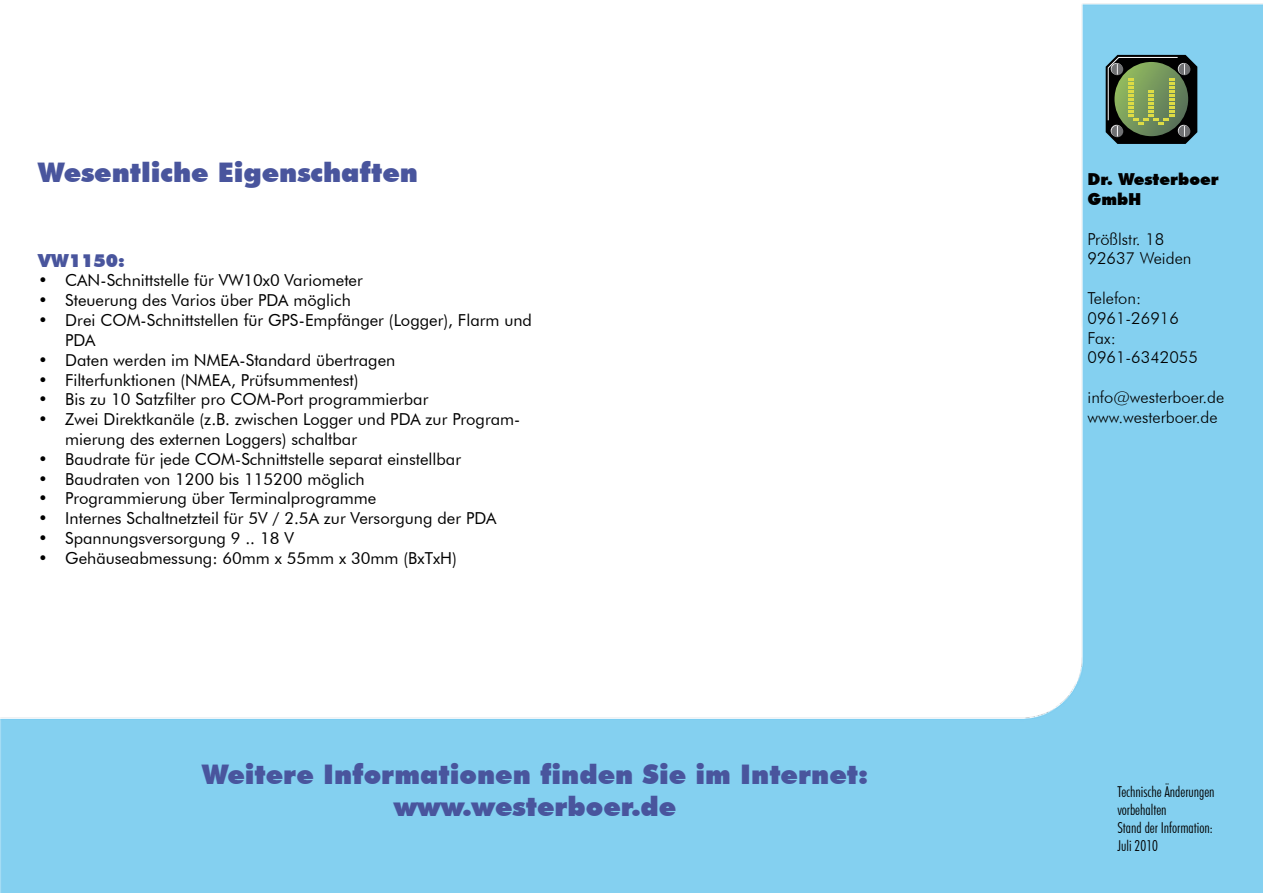
<style>
.page{position:relative;width:1263px;height:893px;background:#fff}
.page>*{position:absolute;margin:0;border:0;box-sizing:border-box;transform-origin:0 0}
.t1{font:900 27px/32.4px "Futura BT";color:#49559d;text-align:center}
.t2{font:900 18px "Futura BT";color:#49559d}
.t3{font:16.5px/19.8px "Futura BT";color:#000;text-align:justify}
.t4{font:300 16.5px/19.8px "Futura BT";color:#000}
.t5{font:900 16.5px/19.8px "Futura BT";color:#000}
.t6{font:300 condensed 15px/18px "Futura BT";color:#000}
</style>
<div class="page">
<img style="left:0;top:3px;width:1263px;height:890px">
<svg style="left:1106px;top:55px;width:91px;height:89px;background:#556743"></svg>
<h1 class="t1" style="left:38px;top:156px;width:381px">Wesentliche Eigenschaften</h1>
<p class="t2" style="left:38px;top:249px;width:88px">VW1150:</p>
<p class="t3" style="left:65px;top:271px;width:468px;text-align:left">CAN-Schnittstelle für VW10x0 Variometer<br>Steuerung des Varios über PDA möglich<br>Drei COM-Schnittstellen für GPS-Empfänger (Logger), Flarm und PDA<br>Daten werden im NMEA-Standard übertragen<br>Filterfunktionen (NMEA, Prüfsummentest)<br>Bis zu 10 Satzfilter pro COM-Port programmierbar<br>Zwei Direktkanäle (z.B. zwischen Logger und PDA zur Program&shy;mierung des externen Loggers) schaltbar<br>Baudrate für jede COM-Schnittstelle separat einstellbar Baudraten von 1200 bis 115200 möglich<br>Programmierung über Terminalprogramme<br>Internes Schaltnetzteil für 5V / 2.5A zur Versorgung der PDA Spannungsversorgung 9 .. 18 V<br>Gehäuseabmessung: 60mm x 55mm x 30mm (BxTxH)</p>
<p class="t3" style="left:38px;top:271px;width:11px">• • •</p>
<p class="t3" style="left:38px;top:350px;width:11px">• • • •</p>
<p class="t3" style="left:38px;top:449px;width:11px">• • • • • •</p>
<h1 class="t1" style="left:202px;top:758px;width:668px">Weitere Informationen finden Sie im Internet: www.westerboer.de</h1>
<p class="t5" style="left:1087px;top:169px;width:133px">Dr. Westerboer<br>GmbH</p>
<p class="t4" style="left:1087px;top:229px;width:105px">Prößlstr. 18<br>92637 Weiden</p>
<p class="t4" style="left:1087px;top:288px;width:112px">Telefon:<br>0961-26916<br>Fax:<br>0961-6342055</p>
<p class="t4" style="left:1087px;top:387px;width:138px">info@westerboer.de www.westerboer.de</p>
<p class="t6" style="left:1117px;top:782px;width:99px">Technische Änderungen vorbehalten<br>Stand der Information:<br>Juli 2010</p>
</div>
